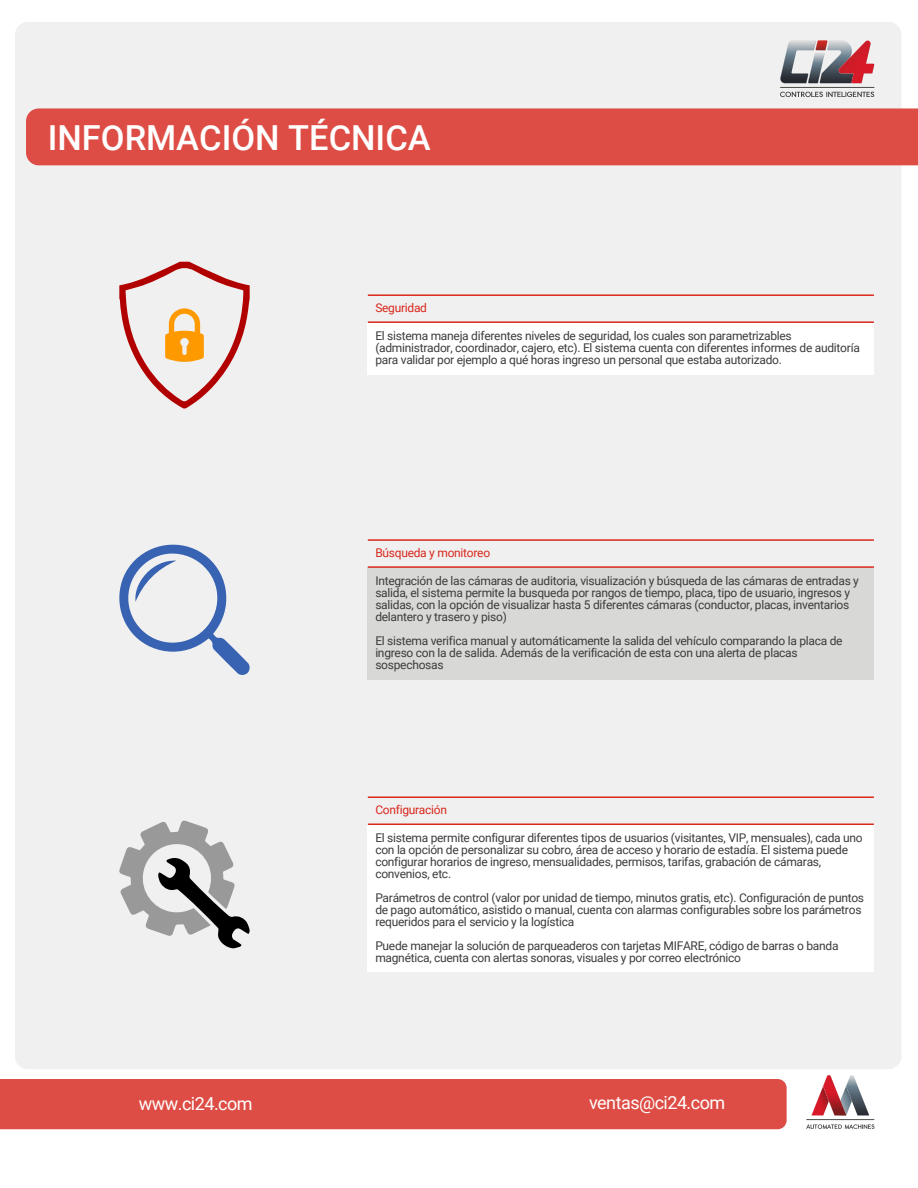
<style>
.page{position:relative;width:918px;height:1188px;background:#fff}
.page>*{position:absolute;margin:0;border:0;box-sizing:border-box;transform-origin:0 0}
.t1{font:500 34.5px "Roboto";color:#fff}
.t2{font:18px "Roboto";letter-spacing:-.03em;color:#fff}
.t3{font:12px/12px "Roboto";letter-spacing:-.02em;color:#3b3b3b}
.t4{font:12px "Roboto";letter-spacing:-.02em;color:#d7281c}
</style>
<div class="page">
<div style="left:15px;top:22px;width:886px;height:1047px;background:#f1f0f1;border-radius:13px"></div>
<div style="left:0;top:1079px;width:787px;height:50px;background:#de4d45"></div>
<div style="left:26px;top:108px;width:892px;height:57px;background:#de4d45"></div>
<svg style="left:811px;top:1075px;width:58px;height:41px"></svg>
<hr style="left:806px;top:1119px;width:68px;height:1px;background:#3c3c3b">
<svg style="left:806px;top:1124px;width:68px;height:5px"></svg>
<hr style="left:780px;top:87px;width:94px;height:1px;background:#3c3c3b">
<svg style="left:780px;top:40px;width:94px;height:43px"></svg>
<svg style="left:780px;top:92px;width:94px;height:5px"></svg>
<div style="left:368px;top:322px;width:506px;height:53px;background:#fff"></div>
<hr style="left:368px;top:294px;width:506px;height:2px;background:#d9281c">
<hr style="left:368px;top:321px;width:506px;height:2px;background:#d9281c">
<div style="left:368px;top:567px;width:506px;height:113px;background:#d8d8d6"></div>
<hr style="left:368px;top:539px;width:506px;height:2px;background:#d9281c">
<hr style="left:368px;top:566px;width:506px;height:2px;background:#d9281c">
<div style="left:368px;top:824px;width:506px;height:148px;background:#fff"></div>
<hr style="left:368px;top:797px;width:506px;height:1px;background:#d9281c">
<hr style="left:368px;top:824px;width:506px;height:1px;background:#d9281c">
<svg style="left:119px;top:262px;width:131px;height:147px"></svg>
<svg style="left:119px;top:544px;width:131px;height:131px"></svg>
<svg style="left:119px;top:820px;width:131px;height:128px"></svg>
<h1 class="t1" style="left:48px;top:113px;width:385px">INFORMACIÓN TÉCNICA</h1>
<p class="t4" style="left:375px;top:299px;width:53px">Seguridad</p>
<p class="t3" style="left:375px;top:329px;width:486px">El sistema maneja diferentes niveles de seguridad, los cuales son parametrizables (administrador, coordinador, cajero, etc). El sistema cuenta con diferentes informes de auditoría para validar por ejemplo a qué horas ingreso un personal que estaba autorizado.</p>
<p class="t4" style="left:375px;top:544px;width:116px">Búsqueda y monitoreo</p>
<p class="t3" style="left:375px;top:574px;width:485px">Integración de las cámaras de auditoria, visualización y búsqueda de las cámaras de entradas y salida, el sistema permite la busqueda por rangos de tiempo, placa, tipo de usuario, ingresos y salidas, con la opción de visualizar hasta 5 diferentes cámaras (conductor, placas, inventarios delantero y trasero y piso)</p>
<p class="t3" style="left:375px;top:634px;width:469px">El sistema verifica manual y automáticamente la salida del vehículo comparando la placa de ingreso con la de salida. Además de la verificación de esta con una alerta de placas sospechosas</p>
<p class="t4" style="left:375px;top:801px;width:73px">Configuración</p>
<p class="t3" style="left:375px;top:832px;width:489px">El sistema permite configurar diferentes tipos de usuarios (visitantes, VIP, mensuales), cada uno con la opción de personalizar su cobro, área de acceso y horario de estadía. El sistema puede configurar horarios de ingreso, mensualidades, permisos, tarifas, grabación de cámaras, convenios, etc.</p>
<p class="t3" style="left:375px;top:892px;width:490px">Parámetros de control (valor por unidad de tiempo, minutos gratis, etc). Configuración de puntos de pago automático, asistido o manual, cuenta con alarmas configurables sobre los parámetros requeridos para el servicio y la logística</p>
<p class="t3" style="left:375px;top:940px;width:465px">Puede manejar la solución de parqueaderos con tarjetas MIFARE, código de barras o banda magnética, cuenta con alertas sonoras, visuales y por correo electrónico</p>
<h2 class="t2" style="left:139px;top:1091px;width:115px">www.ci24.com</h2>
<h2 class="t2" style="left:589px;top:1090px;width:138px">ventas@ci24.com</h2>
</div>
